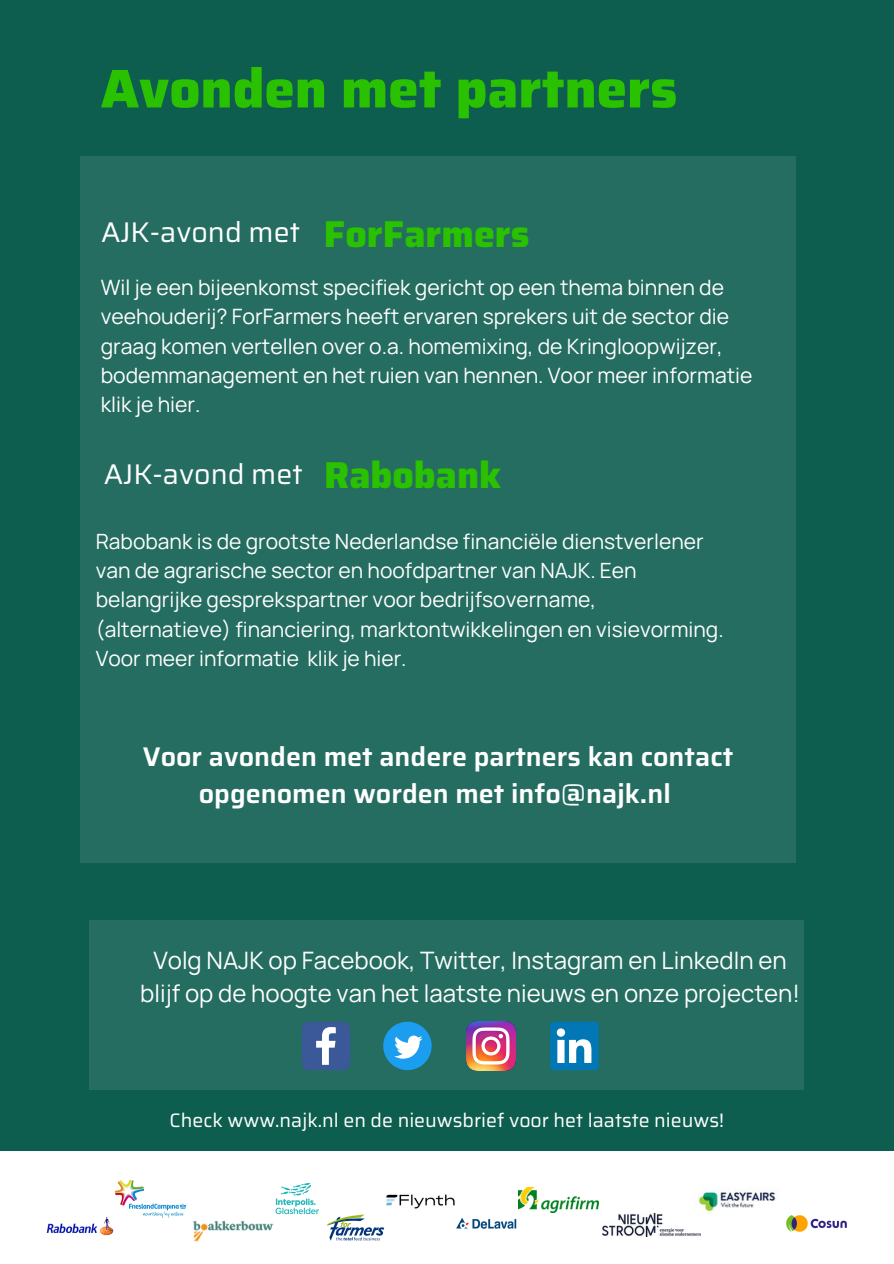
<style>
.page{position:relative;width:894px;height:1264px;background:#fff}
.page>*{position:absolute;margin:0;border:0;box-sizing:border-box;transform-origin:0 0}
.t1{font:800 54.45px "Saira";color:#2ac100}
.t2{font:800 37.5px "Saira";color:#2ac100}
.t3{font:28.5px "Saira";color:#fff}
.t4{font:600 27px/37.2px "Saira";color:#fff;text-align:center}
.t5{font:24px/32.7px "Manrope";color:#fff;text-align:center}
.t6{font:21.15px/29.2px "Manrope";color:#fff}
.t7{font:21px/29.2px "Manrope";color:#fff}
.t8{font:19.5px "Saira";color:#fff}
</style>
<div class="page">
<div style="left:0;top:0;width:893px;height:1263px;background:#0d5e4f"></div>
<div style="left:81px;top:156px;width:714px;height:706px;background:#246d60"></div>
<div style="left:0;top:1151px;width:893px;height:112px;background:#fff"></div>
<div style="left:89px;top:920px;width:715px;height:169px;background:#246d60"></div>
<svg style="left:302px;top:1021px;width:48px;height:49px;background:#5973a6"></svg>
<svg style="left:383px;top:1021px;width:48px;height:49px"></svg>
<img style="left:466px;top:1021px;width:49px;height:49px">
<div style="left:550px;top:1021px;width:48px;height:49px;background:#0177b5;border-radius:4px"></div>
<svg style="left:556px;top:1028px;width:35px;height:34px"></svg>
<img style="left:46px;top:1216px;width:68px;height:20px">
<img style="left:115px;top:1180px;width:71px;height:37px">
<img style="left:275px;top:1182px;width:45px;height:33px">
<img style="left:193px;top:1220px;width:81px;height:22px">
<img style="left:327px;top:1214px;width:58px;height:27px">
<img style="left:386px;top:1194px;width:69px;height:15px">
<img style="left:456px;top:1217px;width:60px;height:12px">
<img style="left:518px;top:1187px;width:80px;height:25px">
<img style="left:602px;top:1213px;width:98px;height:23px">
<img style="left:694px;top:1187px;width:83px;height:28px">
<img style="left:786px;top:1215px;width:61px;height:17px">
<h3 class="t1" style="left:101px;top:46px;width:578px">Avonden met partners</h3>
<h4 class="t3" style="left:101px;top:210px;width:200px">AJK-avond met</h4>
<h5 class="t2" style="left:324px;top:204px;width:207px">ForFarmers</h5>
<p class="t6" style="left:101px;top:272px;width:653px">Wil je een bijeenkomst specifiek gericht op een thema binnen de veehouderij? ForFarmers heeft ervaren sprekers uit de sector die graag komen vertellen over o.a. homemixing, de Kringloopwijzer, bodemmanagement en het ruien van hennen. Voor meer informatie klik je hier.</p>
<h2 class="t3" style="left:104px;top:452px;width:200px">AJK-avond met</h2>
<p class="t2" style="left:324px;top:446px;width:178px">Rabobank</p>
<h4 class="t7" style="left:96px;top:526px;width:629px">Rabobank is de grootste Nederlandse financiële dienstverlener van de agrarische sector en hoofdpartner van NAJK. Een belangrijke gesprekspartner voor bedrijfsovername, (alternatieve) financiering, marktontwikkelingen en visievorming.<br>Voor meer informatie klik je hier.</h4>
<p class="t4" style="left:143px;top:738px;width:592px">Voor avonden met andere partners kan contact opgenomen worden met info@najk.nl</p>
<h2 class="t5" style="left:140px;top:943px;width:661px">Volg NAJK op Facebook, Twitter, Instagram en LinkedIn en blijf op de hoogte van het laatste nieuws en onze projecten!</h2>
<p class="t8" style="left:169px;top:1104px;width:556px">Check www.najk.nl en de nieuwsbrief voor het laatste nieuws!</p>
</div>
